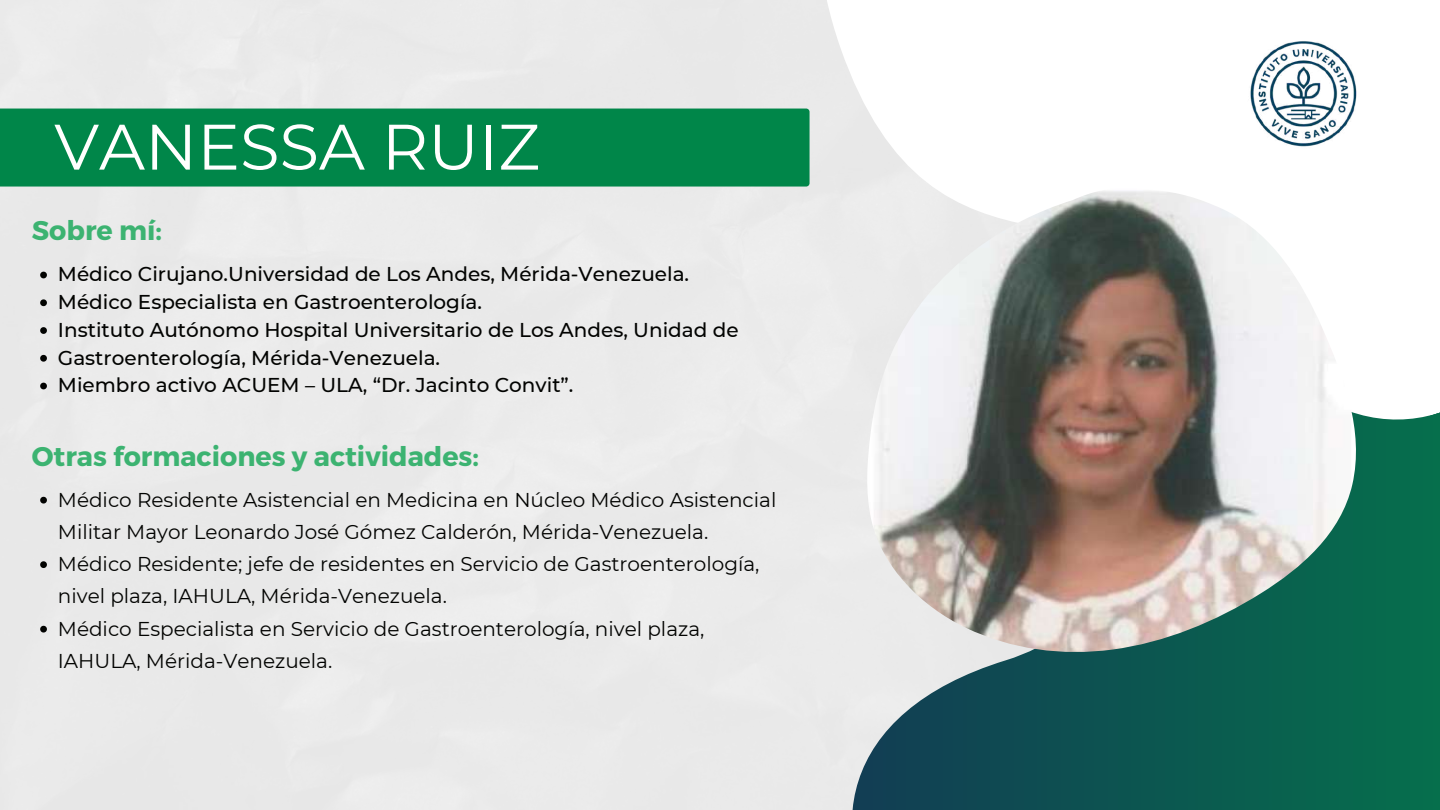
<style>
.page{position:relative;width:1440px;height:810px;background:#fff}
.page>*{position:absolute;margin:0;border:0;box-sizing:border-box;transform-origin:0 0}
.t1{font:64.1px "Montserrat";color:#fffffe}
.t2{font:700 27px "Montserrat";color:#3cb371}
.t3{font:20px/32.2px "Montserrat";color:#020301}
.t4{font:500 20px/27.8px "Montserrat";color:#020301}
</style>
<div class="page">
<svg style="left:852px;top:557px;width:588px;height:253px;background:#20675e"></svg>
<svg style="left:737px;top:0;width:703px;height:557px"></svg>
<div style="left:0;top:109px;width:810px;height:78px;background:#008649"></div>
<img style="left:1229px;top:22px;width:145px;height:146px">
<img style="left:867px;top:188px;width:490px;height:464px">
<svg style="left:40px;top:272px;width:7px;height:6px"></svg>
<svg style="left:40px;top:299px;width:7px;height:7px"></svg>
<svg style="left:40px;top:327px;width:7px;height:7px"></svg>
<svg style="left:40px;top:355px;width:7px;height:7px"></svg>
<svg style="left:40px;top:383px;width:7px;height:6px"></svg>
<svg style="left:40px;top:497px;width:7px;height:7px"></svg>
<svg style="left:40px;top:561px;width:7px;height:7px"></svg>
<svg style="left:40px;top:626px;width:7px;height:7px"></svg>
<h1 class="t1" style="left:54px;top:108px;width:487px">VANESSA RUIZ</h1>
<h2 class="t2" style="left:32px;top:213px;width:132px">Sobre mí:</h2>
<p class="t4" style="left:58px;top:260px;width:682px">Médico Cirujano.Universidad de Los Andes, Mérida-Venezuela.<br>Médico Especialista en Gastroenterología.<br>Instituto Autónomo Hospital Universitario de Los Andes, Unidad de Gastroenterología, Mérida-Venezuela.<br>Miembro activo ACUEM – ULA, “Dr. Jacinto Convit”.</p>
<h2 class="t2" style="left:32px;top:438px;width:449px">Otras formaciones y actividades:</h2>
<p class="t3" style="left:58px;top:483px;width:720px">Médico Residente Asistencial en Medicina en Núcleo Médico Asistencial Militar Mayor Leonardo José Gómez Calderón, Mérida-Venezuela.<br>Médico Residente; jefe de residentes en Servicio de Gastroenterología, nivel plaza, IAHULA, Mérida-Venezuela.<br>Médico Especialista en Servicio de Gastroenterología, nivel plaza, IAHULA, Mérida-Venezuela.</p>
</div>
